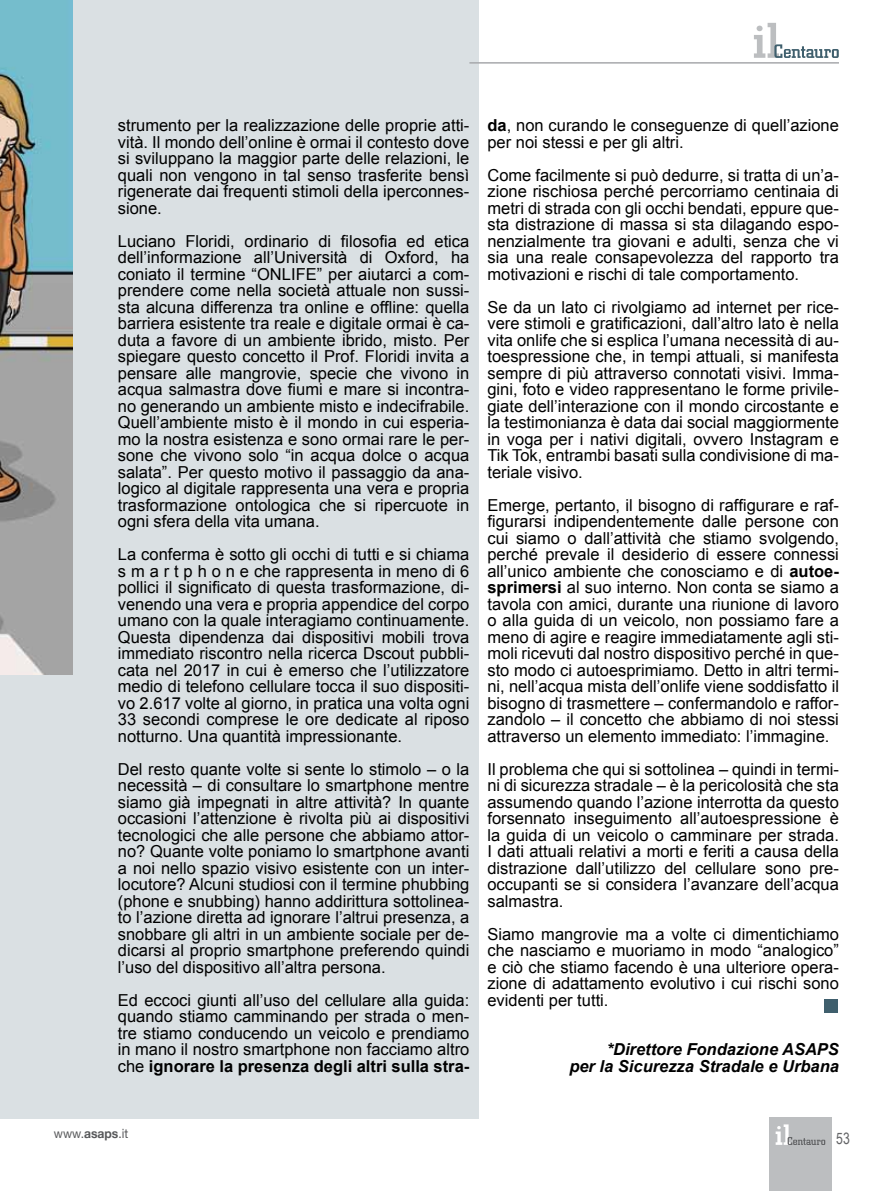
<style>
.page{position:relative;width:893px;height:1191px;background:#fff}
.page>*{position:absolute;margin:0;border:0;box-sizing:border-box;transform-origin:0 0}
.t1{font:16.5px/16.5px "Arial";color:#000;text-align:justify}
.t2{font:italic 700 16.5px/16.5px "Arial";color:#000;text-align:right}
.t3{font:15.75px "Arial Narrow";color:#636466;scale:.95 1}
.t4{font:12.75px "Helvetica Neue";color:#58595b;scale:.95 1}
.s1{font-weight:700}
</style>
<div class="page">
<div style="left:0;top:0;width:478px;height:1118px;background:#dae0e3"></div>
<img style="left:0;top:0;width:72px;height:674px">
<svg style="left:754px;top:23px;width:85px;height:35px"></svg>
<hr style="left:469px;top:62px;width:370px;height:2px;background:#a7a9ac">
<div style="left:770px;top:1117px;width:62px;height:74px;background:#bcbec0"></div>
<svg style="left:776px;top:1124px;width:49px;height:21px"></svg>
<div style="left:824px;top:999px;width:14px;height:13px;background:#3f5f6d"></div>
<p class="t1" style="left:118px;top:117px;width:353px">strumento per la realizzazione delle proprie atti&shy;vità. Il mondo dell’online è ormai il contesto dove si sviluppano la maggior parte delle relazioni, le quali non vengono in tal senso trasferite bensì rigenerate dai frequenti stimoli della iperconnes&shy;sione.</p>
<p class="t1" style="left:118px;top:233px;width:353px">Luciano Floridi, ordinario di filosofia ed etica dell’informazione all’Università di Oxford, ha coniato il termine “ONLIFE” per aiutarci a com&shy;prendere come nella società attuale non sussi&shy;sta alcuna differenza tra online e offline: quella barriera esistente tra reale e digitale ormai è ca&shy;duta a favore di un ambiente ibrido, misto. Per spiegare questo concetto il Prof. Floridi invita a pensare alle mangrovie, specie che vivono in acqua salmastra dove fiumi e mare si incontra&shy;no generando un ambiente misto e indecifrabile.<br>Quell’ambiente misto è il mondo in cui esperia&shy;mo la nostra esistenza e sono ormai rare le per&shy;sone che vivono solo “in acqua dolce o acqua salata”. Per questo motivo il passaggio da ana&shy;logico al digitale rappresenta una vera e propria trasformazione ontologica che si ripercuote in ogni sfera della vita umana.</p>
<p class="t1" style="left:118px;top:546px;width:353px">La conferma è sotto gli occhi di tutti e si chiama s m a r t p h o n e che rappresenta in meno di 6 pollici il significato di questa trasformazione, di&shy;venendo una vera e propria appendice del corpo umano con la quale interagiamo continuamente.<br>Questa dipendenza dai dispositivi mobili trova immediato riscontro nella ricerca Dscout pubbli&shy;cata nel 2017 in cui è emerso che l’utilizzatore medio di telefono cellulare tocca il suo dispositi&shy;vo 2.617 volte al giorno, in pratica una volta ogni 33 secondi comprese le ore dedicate al riposo notturno. Una quantità impressionante.</p>
<p class="t1" style="left:118px;top:761px;width:353px">Del resto quante volte si sente lo stimolo – o la necessità – di consultare lo smartphone mentre siamo già impegnati in altre attività? In quante occasioni l’attenzione è rivolta più ai dispositivi tecnologici che alle persone che abbiamo attor&shy;no? Quante volte poniamo lo smartphone avanti a noi nello spazio visivo esistente con un inter&shy;locutore? Alcuni studiosi con il termine phubbing (phone e snubbing) hanno addirittura sottolinea&shy;to l’azione diretta ad ignorare l’altrui presenza, a snobbare gli altri in un ambiente sociale per de&shy;dicarsi al proprio smartphone preferendo quindi l’uso del dispositivo all’altra persona.</p>
<p class="t1" style="left:118px;top:992px;width:353px">Ed eccoci giunti all’uso del cellulare alla guida: quando stiamo camminando per strada o men&shy;tre stiamo conducendo un veicolo e prendiamo in mano il nostro smartphone non facciamo altro che <span class="s1">ignorare la presenza degli altri sulla stra-</span></p>
<p class="t1" style="left:487px;top:117px;width:353px"><span class="s1">da</span>, non curando le conseguenze di quell’azione per noi stessi e per gli altri.</p>
<p class="t1" style="left:487px;top:167px;width:353px">Come facilmente si può dedurre, si tratta di un’a&shy;zione rischiosa perché percorriamo centinaia di metri di strada con gli occhi bendati, eppure que&shy;sta distrazione di massa si sta dilagando espo&shy;nenzialmente tra giovani e adulti, senza che vi sia una reale consapevolezza del rapporto tra motivazioni e rischi di tale comportamento.</p>
<p class="t1" style="left:487px;top:299px;width:353px">Se da un lato ci rivolgiamo ad internet per rice&shy;vere stimoli e gratificazioni, dall’altro lato è nella vita onlife che si esplica l’umana necessità di au&shy;toespressione che, in tempi attuali, si manifesta sempre di più attraverso connotati visivi. Imma&shy;gini, foto e video rappresentano le forme privile&shy;giate dell’interazione con il mondo circostante e la testimonianza è data dai social maggiormente in voga per i nativi digitali, ovvero Instagram e Tik Tok, entrambi basati sulla condivisione di ma&shy;teriale visivo.</p>
<p class="t1" style="left:487px;top:497px;width:353px">Emerge, pertanto, il bisogno di raffigurare e raf&shy;figurarsi indipendentemente dalle persone con cui siamo o dall’attività che stiamo svolgendo, perché prevale il desiderio di essere connessi all’unico ambiente che conosciamo e di <span class="s1">autoe&shy;sprimersi</span> al suo interno. Non conta se siamo a tavola con amici, durante una riunione di lavoro o alla guida di un veicolo, non possiamo fare a meno di agire e reagire immediatamente agli sti&shy;moli ricevuti dal nostro dispositivo perché in que&shy;sto modo ci autoesprimiamo. Detto in altri termi&shy;ni, nell’acqua mista dell’onlife viene soddisfatto il bisogno di trasmettere – confermandolo e raffor&shy;zandolo – il concetto che abbiamo di noi stessi attraverso un elemento immediato: l’immagine.</p>
<p class="t1" style="left:487px;top:761px;width:353px">Il problema che qui si sottolinea – quindi in termi&shy;ni di sicurezza stradale – è la pericolosità che sta assumendo quando l’azione interrotta da questo forsennato inseguimento all’autoespressione è la guida di un veicolo o camminare per strada.<br>I dati attuali relativi a morti e feriti a causa della distrazione dall’utilizzo del cellulare sono pre&shy;occupanti se si considera l’avanzare dell’acqua salmastra.</p>
<p class="t1" style="left:487px;top:926px;width:353px">Siamo mangrovie ma a volte ci dimentichiamo che nasciamo e muoriamo in modo “analogico” e ciò che stiamo facendo è una ulteriore opera&shy;zione di adattamento evolutivo i cui rischi sono evidenti per tutti.</p>
<p class="t2" style="left:569px;top:1042px;width:271px">*Direttore Fondazione ASAPS<br>per la Sicurezza Stradale e Urbana</p>
<p class="t4" style="left:54px;top:1126px;width:80px">www.<span class="s1">asaps</span>.it</p>
<p class="t3" style="left:836px;top:1126px;width:16px">53</p>
</div>
